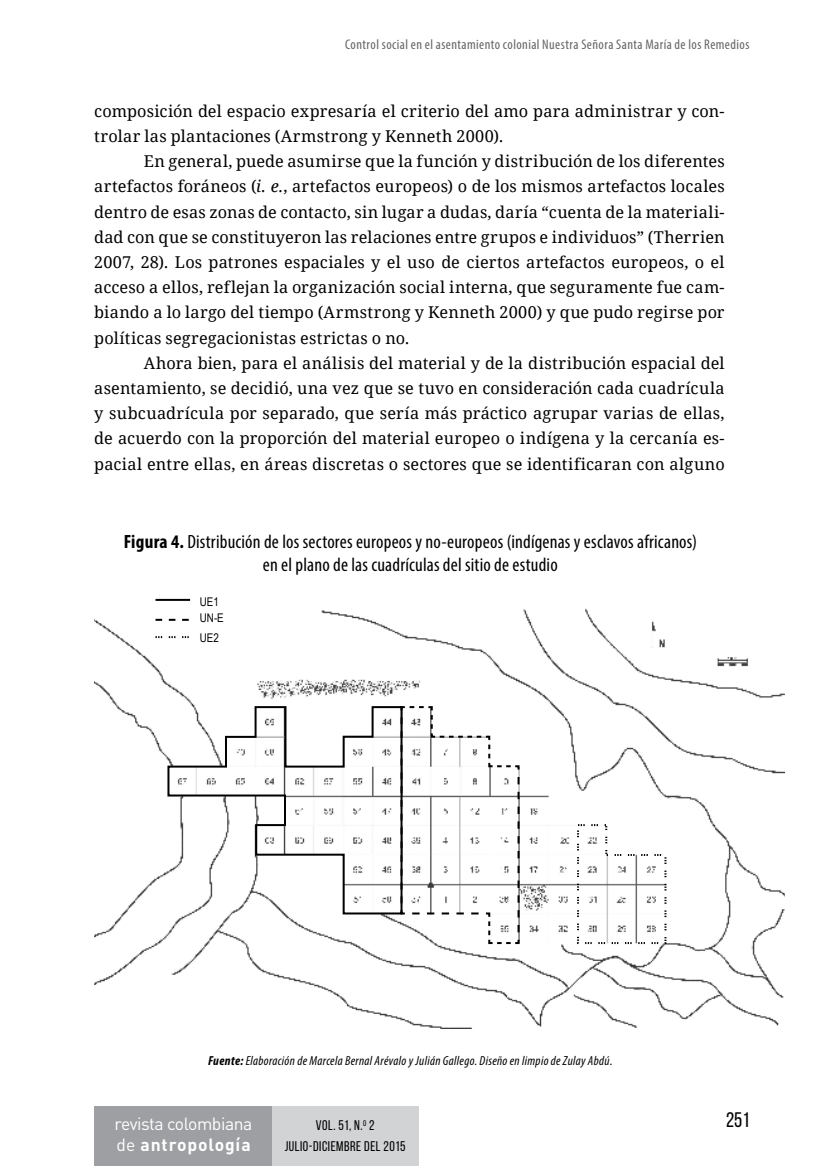
<style>
.page{position:relative;width:819px;height:1166px;background:#fff}
.page>*{position:absolute;margin:0;border:0;box-sizing:border-box;transform-origin:0 0}
.t1{font:21px "Bebas Neue";color:#000}
.t2{font:condensed 19.25px/23.3px "Myriad Pro";letter-spacing:.01em;color:#000;text-align:center}
.t3{font:17.5px/21px "DIN Pro";letter-spacing:-.025em;color:#fff}
.t4{font:16.28px/25.2px "Droid Serif";letter-spacing:.015em;color:#000;text-align:justify}
.t5{font:condensed 14px "Myriad Pro";letter-spacing:.03em;color:#636466}
.t6{font:14px "Bebas Neue";letter-spacing:.04em;color:#000}
.t7{font:italic condensed 13.12px "Myriad Pro";letter-spacing:.025em;color:#000}
.t8{font:11.9px "Arial Narrow";color:#000}
.s1{font-style:italic}
.s2{font-weight:700}
</style>
<div class="page">
<div style="left:272px;top:1106px;width:146px;height:60px;background:#d1d3d4"></div>
<div style="left:94px;top:1106px;width:178px;height:60px;background:#9d9fa2"></div>
<img style="left:94px;top:608px;width:690px;height:421px">
<svg style="left:166px;top:705px;width:233px;height:210px"></svg>
<svg style="left:399px;top:705px;width:121px;height:240px"></svg>
<svg style="left:576px;top:823px;width:91px;height:122px"></svg>
<svg style="left:155px;top:636px;width:38px;height:2px"></svg>
<svg style="left:155px;top:619px;width:38px;height:2px"></svg>
<hr style="left:155px;top:599px;width:35px;height:2px;background:#000">
<p class="t5" style="left:345px;top:36px;width:406px">Control social en el asentamiento colonial Nuestra Señora Santa María de los Remedios</p>
<p class="t4" style="left:94px;top:98px;width:631px">composición del espacio expresaría el criterio del amo para administrar y con&shy;trolar las plantaciones (Armstrong y Kenneth 2000).</p>
<p class="t4" style="left:94px;top:149px;width:632px;text-indent:50px">En general, puede asumirse que la función y distribución de los diferentes artefactos foráneos (<span class="s1">i. e.</span>, artefactos europeos) o de los mismos artefactos locales dentro de esas zonas de contacto, sin lugar a dudas, daría “cuenta de la materiali&shy;dad con que se constituyeron las relaciones entre grupos e individuos” (Therrien 2007, 28). Los patrones espaciales y el uso de ciertos artefactos europeos, o el acceso a ellos, reflejan la organización social interna, que seguramente fue cam&shy;biando a lo largo del tiempo (Armstrong y Kenneth 2000) y que pudo regirse por políticas segregacionistas estrictas o no.</p>
<p class="t4" style="left:94px;top:350px;width:632px;text-indent:50px">Ahora bien, para el análisis del material y de la distribución espacial del asentamiento, se decidió, una vez que se tuvo en consideración cada cuadrícula y subcuadrícula por separado, que sería más práctico agrupar varias de ellas, de acuerdo con la proporción del material europeo o indígena y la cercanía es&shy;pacial entre ellas, en áreas discretas o sectores que se identificaran con alguno</p>
<p class="t2" style="left:124px;top:529px;width:574px"><span class="s2">Figura 4.</span> Distribución de los sectores europeos y no-europeos (indígenas y esclavos africanos) en el plano de las cuadrículas del sitio de estudio</p>
<p class="t8" style="left:200px;top:593px;width:21px">UE1</p>
<p class="t8" style="left:200px;top:629px;width:21px">UE2</p>
<p class="t8" style="left:200px;top:609px;width:25px">UN-E</p>
<p class="t7" style="left:208px;top:1052px;width:406px"><span class="s2">Fuente:</span> Elaboración de Marcela Bernal Arévalo y Julián Gallego. Diseño en limpio de Zulay Abdú.</p>
<p class="t3" style="left:115px;top:1112px;width:139px">revista colombiana de <span class="s2">antropología</span></p>
<p class="t6" style="left:316px;top:1118px;width:60px">Vol. 51, N.<sup>0</sup> 2</p>
<p class="t6" style="left:285px;top:1139px;width:122px">JULIO-DICIEMBRE DEl 2015</p>
<p class="t1" style="left:726px;top:1108px;width:25px">251</p>
</div>
